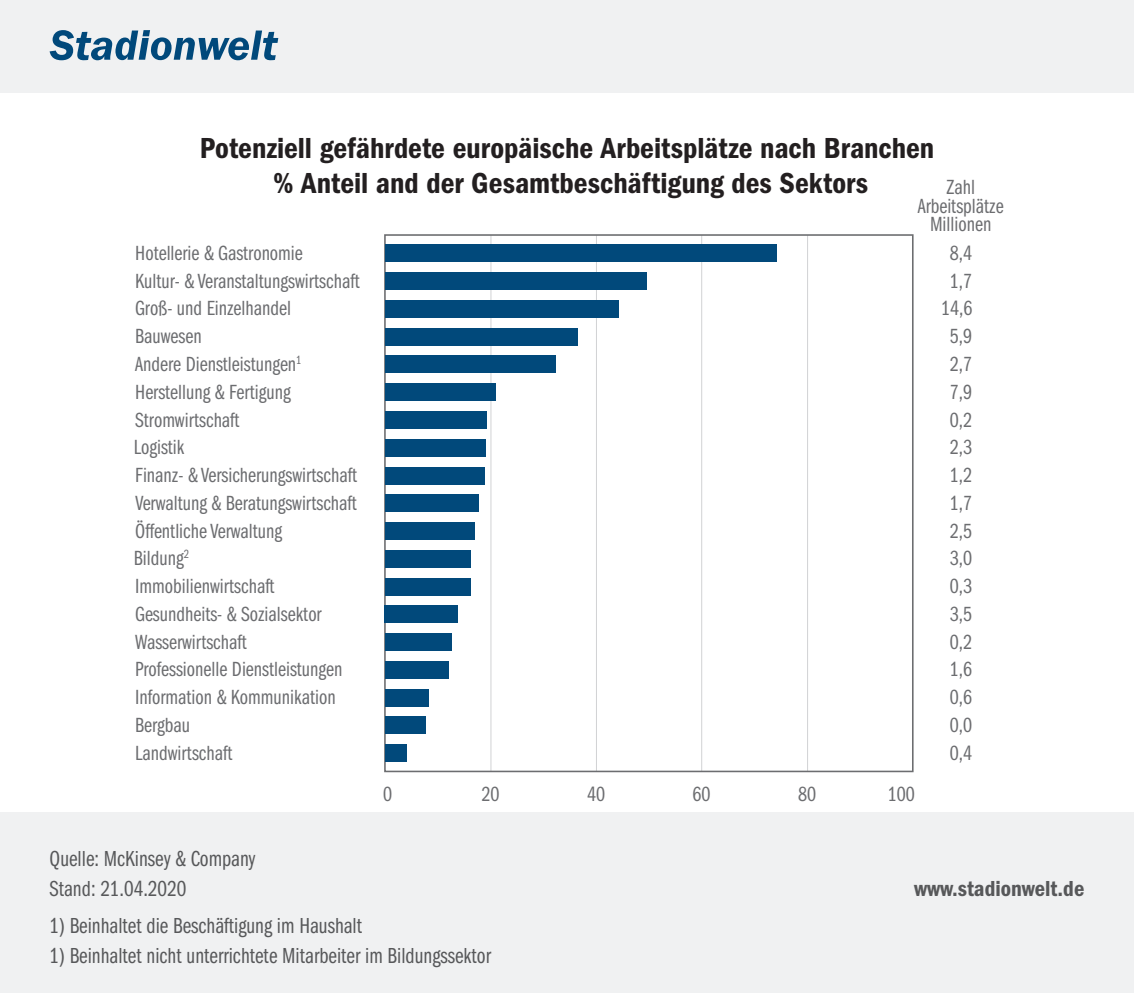
<style>
.page{position:relative;width:1134px;height:993px;background:#fff}
.page>*{position:absolute;margin:0;border:0;box-sizing:border-box;transform-origin:0 0}
.Überschrift{font:600 condensed 30px "Franklin Gothic LT";color:#231f20}
.Grafik-Quelle{font:22.5px "Franklin Gothic LT Book Cmpr";color:#57585a}
.Grafik-Quelle-2{font:600 condensed 22.5px "Franklin Gothic LT";color:#57585a}
.t1{font:21.25px/27.8px "Franklin Gothic LT Book Cmpr";color:#6c6d70;text-align:center}
</style>
<div class="page">
<div style="left:0;top:812px;width:1134px;height:180px;background:#f0f1f2"></div>
<div style="left:0;top:0;width:1134px;height:92px;background:#f0f1f2"></div>
<svg style="left:50px;top:30px;width:228px;height:30px"></svg>
<hr style="left:807px;top:235px;width:1px;height:536px;background:#d1d2d4">
<hr style="left:701px;top:235px;width:1px;height:536px;background:#d1d2d4">
<hr style="left:596px;top:235px;width:1px;height:536px;background:#d1d2d4">
<hr style="left:490px;top:235px;width:1px;height:536px;background:#d1d2d4">
<div style="left:385px;top:244px;width:391px;height:18px;background:#01497b"></div>
<div style="left:385px;top:272px;width:262px;height:18px;background:#01497b"></div>
<div style="left:385px;top:300px;width:233px;height:18px;background:#01497b"></div>
<div style="left:385px;top:327px;width:192px;height:18px;background:#01497b"></div>
<div style="left:385px;top:355px;width:171px;height:18px;background:#01497b"></div>
<div style="left:385px;top:383px;width:111px;height:18px;background:#01497b"></div>
<div style="left:385px;top:411px;width:101px;height:18px;background:#01497b"></div>
<div style="left:385px;top:438px;width:101px;height:18px;background:#01497b"></div>
<div style="left:385px;top:466px;width:99px;height:18px;background:#01497b"></div>
<div style="left:385px;top:494px;width:93px;height:18px;background:#01497b"></div>
<div style="left:385px;top:522px;width:89px;height:18px;background:#01497b"></div>
<div style="left:385px;top:549px;width:85px;height:18px;background:#01497b"></div>
<div style="left:385px;top:577px;width:86px;height:18px;background:#01497b"></div>
<div style="left:385px;top:605px;width:73px;height:18px;background:#01497b"></div>
<div style="left:385px;top:633px;width:67px;height:18px;background:#01497b"></div>
<div style="left:385px;top:660px;width:63px;height:18px;background:#01497b"></div>
<div style="left:385px;top:688px;width:43px;height:18px;background:#01497b"></div>
<div style="left:385px;top:716px;width:40px;height:18px;background:#01497b"></div>
<div style="left:385px;top:744px;width:22px;height:17px;background:#01497b"></div>
<p class="Überschrift" style="left:200px;top:130px;width:736px">Potenziell gefährdete europäische Arbeitsplätze nach Branchen</p>
<p class="Überschrift" style="left:273px;top:165px;width:596px">% Anteil and der Gesamtbeschäftigung des Sektors</p>
<p class="t1" style="left:918px;top:178px;width:87px;line-height:18.5px">Zahl<br>Arbeitsplätze<br>Millionen</p>
<p class="t1" style="left:135px;top:239px;width:169px">Hotellerie &amp; Gastronomie</p>
<p class="t1" style="left:134px;top:267px;width:227px;text-align:left">Kultur- &amp; Veranstaltungswirtschaft<br>Groß- und Einzelhandel<br>Bauwesen<br>Andere Dienstleistungen<sup>1<br></sup>Herstellung &amp; Fertigung<br>Stromwirtschaft<br>Logistik<br>Finanz- &amp; Versicherungswirtschaft<br>Verwaltung &amp; Beratungswirtschaft<br>Öffentliche Verwaltung<br>Bildung<sup>2<br></sup>Immobilienwirtschaft<br>Gesundheits- &amp; Sozialsektor<br>Wasserwirtschaft<br>Professionelle Dienstleistungen<br>Information &amp; Kommunikation<br>Bergbau<br>Landwirtschaft</p>
<p class="t1" style="left:383px;top:780px;width:11px">0</p>
<p class="t1" style="left:481px;top:780px;width:20px">20</p>
<p class="t1" style="left:587px;top:780px;width:20px">40</p>
<p class="t1" style="left:693px;top:780px;width:20px">60</p>
<p class="t1" style="left:798px;top:780px;width:20px">80</p>
<p class="t1" style="left:888px;top:780px;width:29px">100</p>
<p class="t1" style="left:941px;top:239px;width:33px">8,4<br>1,7<br>14,6<br>5,9<br>2,7</p>
<p class="t1" style="left:950px;top:378px;width:24px;text-align:justify">7,9<br>0,2<br>2,3<br>1,2<br>1,7<br>2,5<br>3,0<br>0,3<br>3,5<br>0,2<br>1,6<br>0,6<br>0,0</p>
<p class="t1" style="left:950px;top:739px;width:24px">0,4</p>
<p class="Grafik-Quelle" style="left:50px;top:845px;width:207px">Quelle: McKinsey &amp; Company</p>
<p class="Grafik-Quelle" style="left:50px;top:875px;width:138px">Stand: 21.04.2020</p>
<p class="Grafik-Quelle" style="left:50px;top:913px;width:314px">1) Beinhaltet die Beschäftigung im Haushalt</p>
<p class="Grafik-Quelle" style="left:50px;top:943px;width:443px">1) Beinhaltet nicht unterrichtete Mitarbeiter im Bildungssektor</p>
<p class="Grafik-Quelle-2" style="left:914px;top:875px;width:172px">www.stadionwelt.de</p>
</div>
